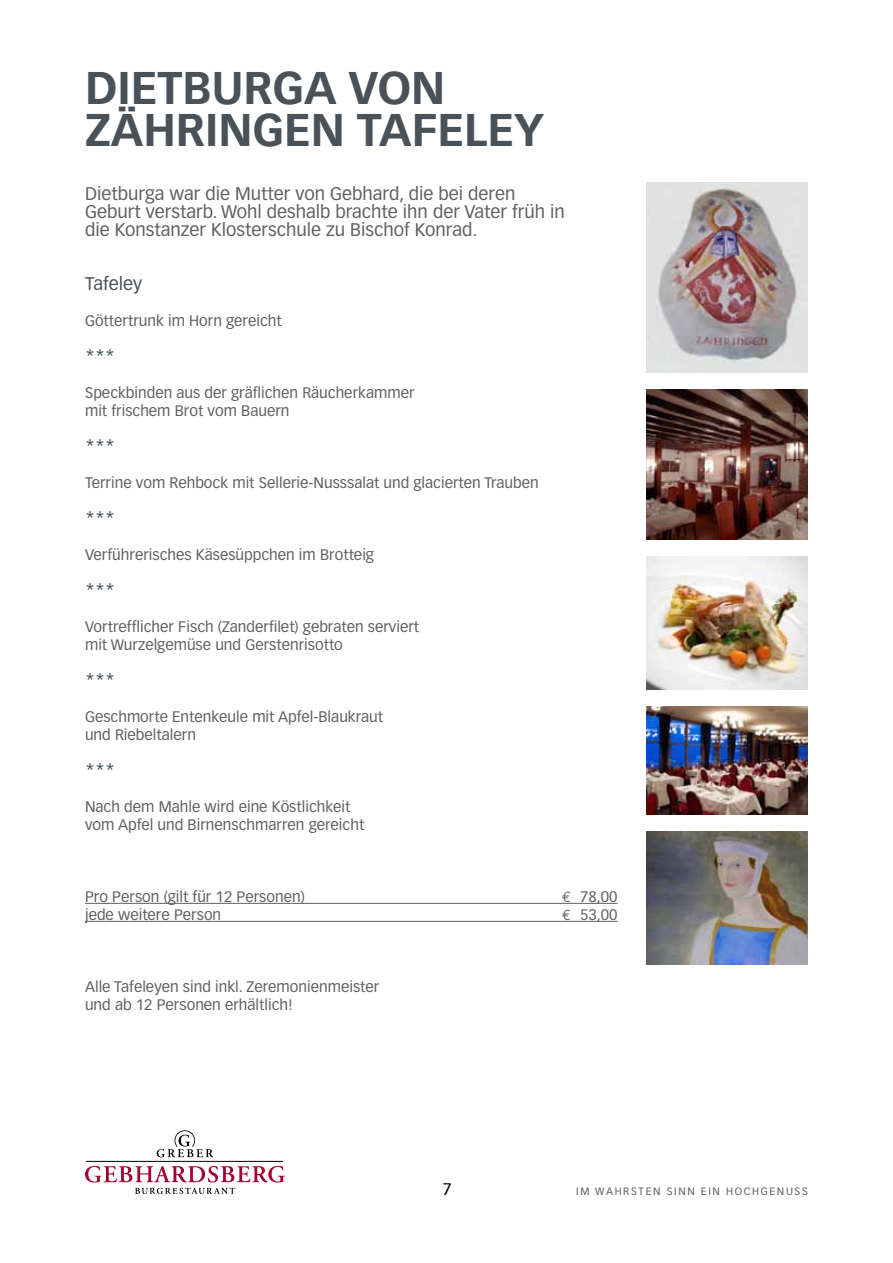
<style>
.page{position:relative;width:893px;height:1263px;background:#fff}
.page>*{position:absolute;margin:0;border:0;box-sizing:border-box;transform-origin:0 0}
.t1{font:700 45px "Vectora LH";color:#485258}
.t2{font:18px/18px "Vectora LH";color:#5f6062}
.t3{font:18px "Vectora LH";color:#485258}
.t4{font:16.5px "Vectora LH";color:#000}
.t5{font:15px/18px "Vectora LH";color:#5f6062}
.t6{font:10.5px "Vectora LH";letter-spacing:.155em;color:#5f6062}
.s1{font-family:"Euro Mono"}
</style>
<div class="page">
<hr style="left:85px;top:903px;width:533px;height:1px;background:#5f6062">
<hr style="left:85px;top:921px;width:533px;height:1px;background:#5f6062">
<svg style="left:157px;top:1130px;width:56px;height:27px"></svg>
<hr style="left:86px;top:1161px;width:197px;height:1px;background:#000">
<svg style="left:85px;top:1166px;width:200px;height:28px"></svg>
<img style="left:646px;top:706px;width:162px;height:109px">
<img style="left:646px;top:389px;width:162px;height:150px">
<img style="left:646px;top:832px;width:162px;height:132px">
<img style="left:646px;top:183px;width:162px;height:189px">
<img style="left:646px;top:556px;width:162px;height:133px">
<h1 class="t1" style="left:85px;top:60px;width:159px">DIETBURGA</h1>
<h1 class="t1" style="left:348px;top:60px;width:92px">VON</h1>
<h1 class="t1" style="left:85px;top:102px;width:119px">ZÄHRINGEN</h1>
<h1 class="t1" style="left:357px;top:102px;width:51px">TAFELE</h1>
<h1 class="t1" style="left:514px;top:102px;width:32px">Y</h1>
<p class="t2" style="left:85px;top:185px;width:481px">Dietburga war die Mutter von Gebhard, die bei deren<br>Geburt verstarb. Wohl deshalb brachte ihn der Vater früh in die Konstanzer Klosterschule zu Bischof Konrad.</p>
<p class="t3" style="left:85px;top:273px;width:59px">Tafeley</p>
<p class="t5" style="left:85px;top:312px;width:198px">Göttertrunk im Horn gereicht</p>
<p class="t3" style="left:85px;top:345px;width:32px">***</p>
<p class="t5" style="left:85px;top:384px;width:331px">Speckbinden aus der gräflichen Räucherkammer mit frischem Brot vom Bauern</p>
<p class="t3" style="left:85px;top:435px;width:32px">***</p>
<p class="t5" style="left:85px;top:474px;width:455px">Terrine vom Rehbock mit Sellerie-Nusssalat und glacierten Trauben</p>
<p class="t3" style="left:85px;top:507px;width:32px">***</p>
<p class="t5" style="left:85px;top:546px;width:290px">Verführerisches Käsesüppchen im Brotteig</p>
<p class="t3" style="left:85px;top:579px;width:32px">***</p>
<p class="t5" style="left:85px;top:618px;width:336px">Vortrefflicher Fisch (Zanderfilet) gebraten serviert mit Wurzelgemüse und Gerstenrisotto</p>
<p class="t3" style="left:85px;top:669px;width:32px">***</p>
<p class="t5" style="left:85px;top:708px;width:300px">Geschmorte Entenkeule mit Apfel-Blaukraut und Riebeltalern</p>
<p class="t3" style="left:85px;top:759px;width:32px">***</p>
<p class="t5" style="left:85px;top:798px;width:281px">Nach dem Mahle wird eine Köstlichkeit vom Apfel und Birnenschmarren gereicht</p>
<p class="t5" style="left:85px;top:888px;width:221px">Pro Person (gilt für 12 Personen)</p>
<p class="t5" style="left:562px;top:888px;width:57px"><span class="s1">e</span> 78,00</p>
<p class="t5" style="left:85px;top:906px;width:138px">jede weitere Person</p>
<p class="t5" style="left:562px;top:906px;width:57px"><span class="s1">e</span> 53,00</p>
<p class="t5" style="left:85px;top:978px;width:296px">Alle Tafeleyen sind inkl. Zeremonienmeister und ab 12 Personen erhältlich!</p>
<p class="t4" style="left:443px;top:1179px;width:11px">7</p>
<p class="t6" style="left:576px;top:1185px;width:233px">IM WAHRSTEN SINN EIN HOCHGENUSS</p>
</div>
